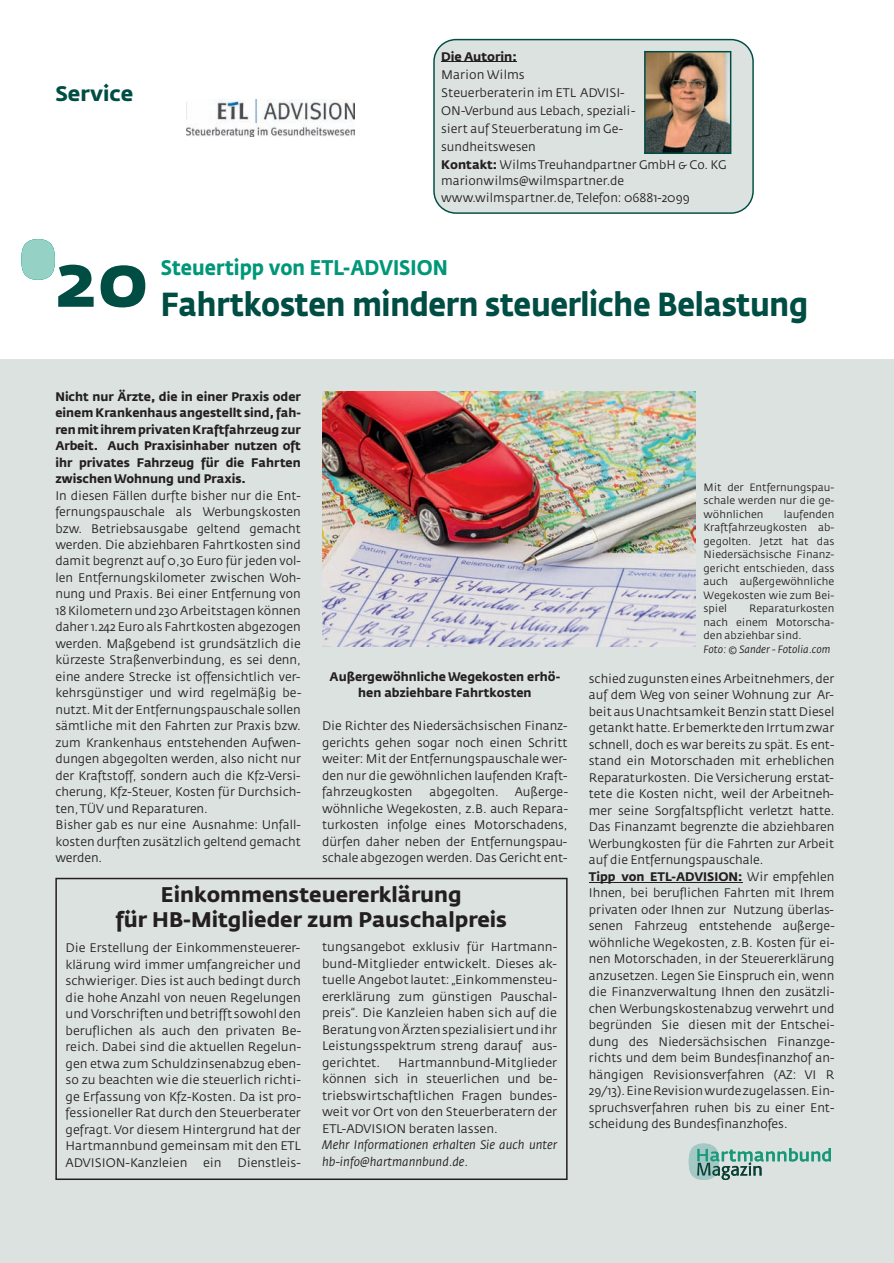
<style>
.page{position:relative;width:894px;height:1263px;background:#fff}
.page>*{position:absolute;margin:0;border:0;box-sizing:border-box;transform-origin:0 0}
.t1{font:700 75px "Fedra Sans";color:#004d43}
.t2{font:700 33px "Fedra Sans";letter-spacing:-.01em;color:#004d43;scale:.9 1}
.t3{font:21px/25.2px "Fedra Sans Bold TF";color:#231f20;text-align:center}
.t4{font:700 21px "Fedra Sans";color:#009779;scale:.9 1}
.t5{font:700 21px "Fedra Sans";color:#004d43}
.t6{font:12.3px/16.5px "Fedra Sans";color:#231f20;text-align:justify}
.t7{font:700 12.3px/16.5px "Fedra Sans";color:#231f20;text-align:justify}
.t8{font:italic 12.3px/16.5px "Fedra Sans";color:#231f20}
.t9{font:10.5px/13.5px "Fedra Sans";color:#231f20;text-align:justify}
.t10{font:italic 10.5px "Fedra Sans";color:#231f20}
.s1{font-weight:700}
</style>
<div class="page">
<div style="left:0;top:359px;width:893px;height:904px;background:#dce2e0"></div>
<svg style="left:21px;top:239px;width:34px;height:41px"></svg>
<hr style="left:588px;top:882px;width:154px;height:1px;background:#231f20">
<svg style="left:688px;top:1144px;width:142px;height:36px"></svg>
<div style="left:767px;top:1168px;width:65px;height:22px;background:#dce2e0"></div>
<div style="left:433px;top:39px;width:320px;height:175px;background:#dce2e0"></div>
<hr style="left:441px;top:62px;width:75px;height:1px;background:#231f20">
<img style="left:643px;top:51px;width:88px;height:103px">
<svg style="left:55px;top:878px;width:512px;height:302px"></svg>
<img style="left:322px;top:391px;width:373px;height:256px">
<svg style="left:186px;top:99px;width:169px;height:38px"></svg>
<h3 class="t5" style="left:55px;top:81px;width:79px">Service</h3>
<p class="t7" style="left:441px;top:48px;width:77px">Die Autorin:</p>
<p class="t6" style="left:441px;top:66px;width:287px;line-height:18px;text-align:left">Marion Wilms<br>Steuerberaterin im ETL ADVISI-<br>ON-Verbund aus Lebach, speziali-<br>siert auf Steuerberatung im Ge-<br>sundheitswesen<br><span class="s1">Kontakt:</span> Wilms Treuhandpartner GmbH &amp; Co. KG</p>
<p class="t6" style="left:441px;top:173px;width:250px">marionwilms@wilmspartner.de www.wilmspartner.de, Telefon: 06881-2099</p>
<h1 class="t1" style="left:55px;top:235px;width:95px">20</h1>
<h3 class="t4" style="left:161px;top:255px;width:320px">Steuertipp von ETL-ADVISION</h3>
<h2 class="t2" style="left:161px;top:284px;width:720px">Fahrtkosten mindern steuerliche Belastung</h2>
<p class="t7" style="left:55px;top:388px;width:247px">Nicht nur Ärzte, die in einer Praxis oder einem Krankenhaus angestellt sind, fah&shy;ren mit ihrem privaten Kraftfahrzeug zur Arbeit. Auch Praxisinhaber nutzen oft ihr privates Fahrzeug für die Fahrten zwischen Wohnung und Praxis.</p>
<p class="t6" style="left:55px;top:487px;width:247px;text-align:left">In diesen Fällen durfte bisher nur die Ent&shy;fernungspauschale als Werbungskosten bzw. Betriebsausgabe geltend gemacht werden. Die abziehbaren Fahrtkosten sind damit begrenzt auf 0,30 Euro für jeden vol&shy;len Entfernungskilometer zwischen Woh&shy;nung und Praxis. Bei einer Entfernung von 18 Kilometern und 230 Arbeitstagen können daher 1.242 Euro als Fahrtkosten abgezogen werden. Maßgebend ist grundsätzlich die kürzeste Straßenverbindung, es sei denn, eine andere Strecke ist offensichtlich ver&shy;kehrsgünstiger und wird regelmäßig be&shy;nutzt. Mit der Entfernungspauschale sollen sämtliche mit den Fahrten zur Praxis bzw. zum Krankenhaus entstehenden Aufwen&shy;dungen abgegolten werden, also nicht nur der Kraftstoff, sondern auch die Kfz-Versi&shy;cherung, Kfz-Steuer, Kosten für Durchsich&shy;ten, TÜV und Reparaturen.<br>Bisher gab es nur eine Ausnahme: Unfall&shy;kosten durften zusätzlich geltend gemacht werden.</p>
<p class="t7" style="left:329px;top:668px;width:232px;text-align:center">Außergewöhnliche Wegekosten erhö&shy;hen abziehbare Fahrtkosten</p>
<p class="t6" style="left:322px;top:718px;width:247px">Die Richter des Niedersächsischen Finanz&shy;gerichts gehen sogar noch einen Schritt weiter: Mit der Entfernungspauschale wer&shy;den nur die gewöhnlichen laufenden Kraft&shy;fahrzeugkosten</p>
<p class="t6" style="left:322px;top:784px;width:247px;text-indent:193px">Außerge&shy;wöhnliche Wegekosten, z.B. auch Repara&shy;turkosten infolge eines Motorschadens, dürfen daher neben der Entfernungspau&shy;schale abgezogen werden. Das Gericht ent-</p>
<p class="t6" style="left:429px;top:784px;width:71px">abgegolten.</p>
<h3 class="t3" style="left:116px;top:882px;width:392px">Einkommensteuererklärung<br>für HB-Mitglieder zum Pauschalpreis</h3>
<p class="t6" style="left:66px;top:940px;width:237px">Die Erstellung der Einkommensteuerer&shy;klärung wird immer umfangreicher und schwieriger. Dies ist auch bedingt durch die hohe Anzahl von neuen Regelungen und Vorschriften und betrifft sowohl den beruflichen als auch den privaten Be&shy;reich. Dabei sind die aktuellen Regelun&shy;gen etwa zum Schuldzinsenabzug eben&shy;so zu beachten wie die steuerlich richti&shy;ge Erfassung von Kfz-Kosten. Da ist pro&shy;fessioneller Rat durch den Steuerberater gefragt. Vor diesem Hintergrund hat der Hartmannbund gemeinsam mit den ETL ADVISION-Kanzleien</p>
<p class="t6" style="left:203px;top:1155px;width:20px">ein</p>
<p class="t6" style="left:237px;top:1155px;width:65px">Dienstleis-</p>
<p class="t6" style="left:322px;top:939px;width:236px">tungsangebot exklusiv für Hartmann&shy;bund-Mitglieder entwickelt. Dieses ak&shy;tuelle Angebot lautet: „Einkommensteu&shy;ererklärung zum günstigen Pauschal&shy;preis“. Die Kanzleien haben sich auf die Beratung von Ärzten spezialisiert und ihr Leistungsspektrum streng darauf aus&shy;gerichtet.</p>
<p class="t6" style="left:322px;top:1055px;width:237px;text-indent:76px">Hartmannbund-Mitglieder können sich in steuerlichen und be&shy;triebswirtschaftlichen Fragen bundes&shy;weit vor Ort von den Steuerberatern der ETL-ADVISION beraten lassen.</p>
<p class="t8" style="left:322px;top:1137px;width:236px">Mehr Informationen erhalten Sie auch unter hb-info@hartmannbund.de.</p>
<p class="t9" style="left:703px;top:480px;width:132px">Mit der Entfernungspau&shy;schale werden nur die ge&shy;wöhnlichen</p>
<p class="t9" style="left:703px;top:507px;width:132px;text-indent:80px">laufenden Kraftfahrzeugkosten ab&shy;gegolten. Jetzt hat das Niedersächsische Finanz&shy;gericht entschieden, dass auch außergewöhnliche Wegekosten wie zum Bei&shy;spiel</p>
<p class="t9" style="left:703px;top:602px;width:132px;text-indent:45px">Reparaturkosten nach einem Motorscha&shy;den abziehbar sind.</p>
<p class="t10" style="left:703px;top:643px;width:128px">Foto: © Sander - Fotolia.com</p>
<p class="t6" style="left:588px;top:670px;width:247px;text-align:left">schied zugunsten eines Arbeitnehmers, der auf dem Weg von seiner Wohnung zur Ar&shy;beit aus Unachtsamkeit Benzin statt Diesel getankt hatte. Er bemerkte den Irrtum zwar schnell, doch es war bereits zu spät. Es ent&shy;stand ein Motorschaden mit erheblichen Reparaturkosten. Die Versicherung erstat&shy;tete die Kosten nicht, weil der Arbeitneh&shy;mer seine Sorgfaltspflicht verletzt hatte.<br>Das Finanzamt begrenzte die abziehbaren Werbungkosten für die Fahrten zur Arbeit auf die Entfernungspauschale.<br><span class="s1">Tipp von ETL-ADVISION:</span> Wir empfehlen Ihnen, bei beruflichen Fahrten mit Ihrem privaten oder Ihnen zur Nutzung überlas&shy;senen Fahrzeug entstehende außerge&shy;wöhnliche Wegekosten, z.B. Kosten für ei&shy;nen Motorschaden, in der Steuererklärung anzusetzen. Legen Sie Einspruch ein, wenn die Finanzverwaltung Ihnen den zusätzli&shy;chen Werbungskostenabzug verwehrt und begründen Sie diesen mit der Entschei&shy;dung des Niedersächsischen Finanzge&shy;richts und dem beim Bundesfinanzhof an&shy;hängigen Revisionsverfahren (AZ: VI R 29/13). Eine Revision wurde zugelassen. Ein&shy;spruchsverfahren ruhen bis zu einer Ent&shy;scheidung des Bundesfinanzhofes.</p>
</div>
